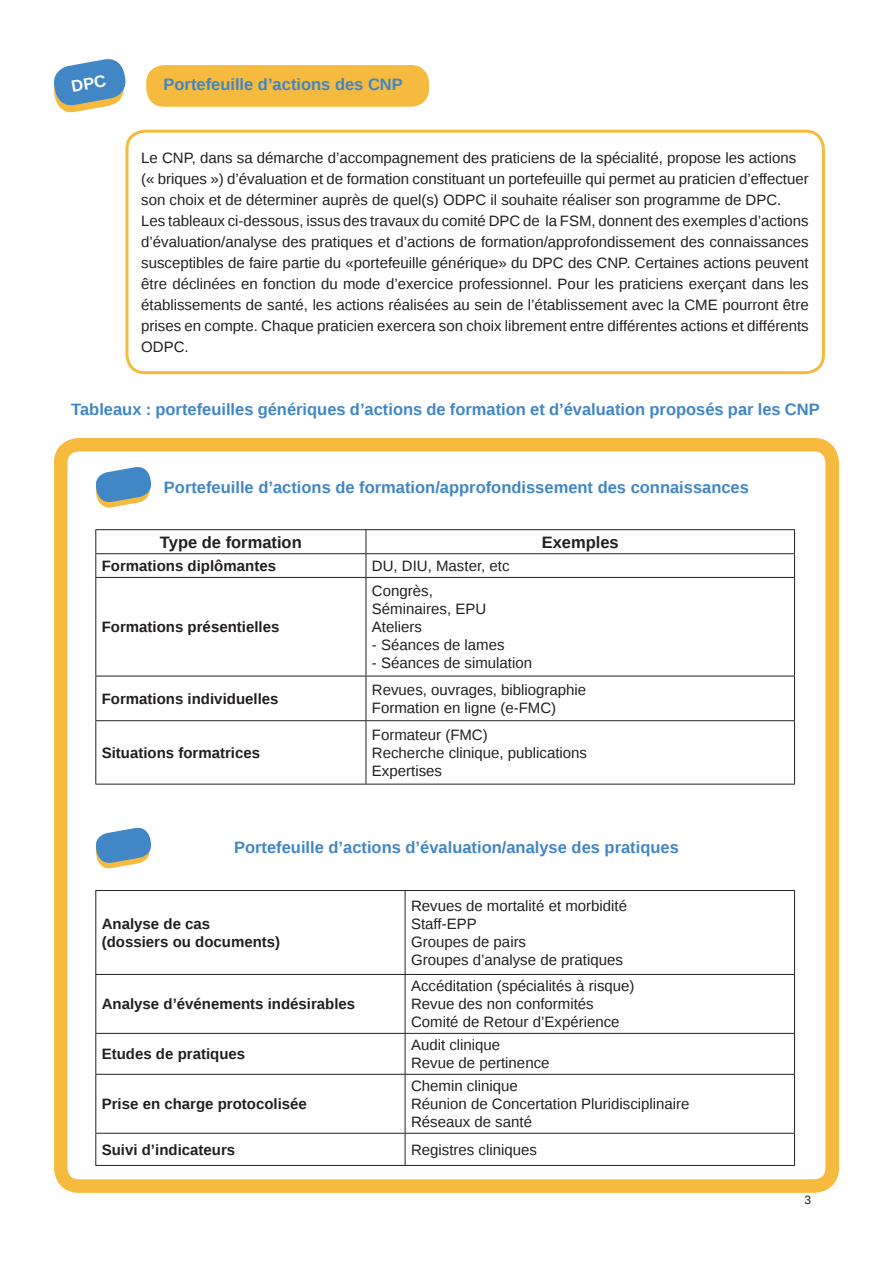
<style>
.page{position:relative;width:893px;height:1263px;background:#fff}
.page>*{position:absolute;margin:0;border:0;box-sizing:border-box;transform-origin:0 0}
.t1{font:700 16.5px "Liberation Sans";color:#4186c5}
.t2{font:700 16.5px "Liberation Sans";color:#231f20}
.t3{font:15px/21px "Liberation Sans";color:#231f20}
.t4{font:700 15px "Liberation Sans";color:#231f20}
.t5{font:12px "Liberation Sans";color:#231f20}
</style>
<div class="page">
<div style="left:54px;top:438px;width:785px;height:755px;border:14px solid #f6ba3e;border-radius:18px"></div>
<svg style="left:96px;top:891px;width:698px;height:274px"></svg>
<svg style="left:96px;top:975px;width:698px;height:158px"></svg>
<hr style="left:95px;top:890px;width:310px;height:1px;background:#231f20">
<hr style="left:95px;top:891px;width:1px;height:83px;background:#231f20">
<hr style="left:405px;top:890px;width:390px;height:1px;background:#231f20">
<hr style="left:405px;top:891px;width:1px;height:83px;background:#231f20">
<hr style="left:794px;top:891px;width:1px;height:83px;background:#231f20">
<hr style="left:95px;top:974px;width:310px;height:1px;background:#231f20">
<hr style="left:95px;top:975px;width:1px;height:58px;background:#231f20">
<hr style="left:405px;top:974px;width:390px;height:1px;background:#231f20">
<hr style="left:405px;top:975px;width:1px;height:58px;background:#231f20">
<hr style="left:794px;top:975px;width:1px;height:58px;background:#231f20">
<hr style="left:95px;top:1033px;width:310px;height:1px;background:#231f20">
<hr style="left:95px;top:1034px;width:1px;height:40px;background:#231f20">
<hr style="left:405px;top:1033px;width:390px;height:1px;background:#231f20">
<hr style="left:405px;top:1034px;width:1px;height:40px;background:#231f20">
<hr style="left:794px;top:1034px;width:1px;height:40px;background:#231f20">
<hr style="left:95px;top:1074px;width:310px;height:1px;background:#231f20">
<hr style="left:95px;top:1075px;width:1px;height:58px;background:#231f20">
<hr style="left:405px;top:1074px;width:390px;height:1px;background:#231f20">
<hr style="left:405px;top:1075px;width:1px;height:58px;background:#231f20">
<hr style="left:794px;top:1075px;width:1px;height:58px;background:#231f20">
<hr style="left:95px;top:1133px;width:310px;height:1px;background:#231f20">
<hr style="left:95px;top:1133px;width:1px;height:32px;background:#231f20">
<hr style="left:405px;top:1133px;width:390px;height:1px;background:#231f20">
<hr style="left:405px;top:1133px;width:1px;height:32px;background:#231f20">
<hr style="left:794px;top:1133px;width:1px;height:32px;background:#231f20">
<hr style="left:95px;top:1165px;width:310px;height:1px;background:#231f20">
<hr style="left:405px;top:1165px;width:390px;height:1px;background:#231f20">
<svg style="left:96px;top:530px;width:698px;height:47px"></svg>
<svg style="left:96px;top:578px;width:698px;height:206px"></svg>
<hr style="left:95px;top:529px;width:271px;height:1px;background:#231f20">
<hr style="left:366px;top:529px;width:429px;height:1px;background:#231f20">
<hr style="left:95px;top:553px;width:271px;height:1px;background:#231f20">
<svg style="left:95px;top:530px;width:1px;height:47px"></svg>
<hr style="left:366px;top:553px;width:429px;height:1px;background:#231f20">
<svg style="left:366px;top:530px;width:1px;height:47px"></svg>
<svg style="left:794px;top:530px;width:1px;height:47px"></svg>
<hr style="left:95px;top:577px;width:271px;height:1px;background:#231f20">
<hr style="left:95px;top:578px;width:1px;height:98px;background:#231f20">
<hr style="left:366px;top:577px;width:429px;height:1px;background:#231f20">
<hr style="left:366px;top:578px;width:1px;height:98px;background:#231f20">
<hr style="left:794px;top:578px;width:1px;height:98px;background:#231f20">
<hr style="left:95px;top:676px;width:271px;height:1px;background:#231f20">
<hr style="left:95px;top:676px;width:1px;height:44px;background:#231f20">
<hr style="left:366px;top:676px;width:429px;height:1px;background:#231f20">
<hr style="left:366px;top:676px;width:1px;height:44px;background:#231f20">
<hr style="left:794px;top:676px;width:1px;height:44px;background:#231f20">
<hr style="left:95px;top:720px;width:271px;height:1px;background:#231f20">
<hr style="left:95px;top:721px;width:1px;height:63px;background:#231f20">
<hr style="left:366px;top:720px;width:429px;height:1px;background:#231f20">
<hr style="left:366px;top:721px;width:1px;height:63px;background:#231f20">
<hr style="left:794px;top:721px;width:1px;height:63px;background:#231f20">
<hr style="left:95px;top:784px;width:271px;height:1px;background:#231f20">
<hr style="left:366px;top:784px;width:429px;height:1px;background:#231f20">
<svg style="left:95px;top:467px;width:57px;height:41px"></svg>
<svg style="left:95px;top:827px;width:57px;height:42px"></svg>
<div style="left:146px;top:65px;width:283px;height:42px;background:#f6ba3e;border-radius:18px"></div>
<div style="left:125px;top:130px;width:700px;height:244px;border:3px solid #f6ba3e;border-radius:18px"></div>
<svg style="left:54px;top:59px;width:72px;height:54px"></svg>
<p class="t1" style="left:164px;top:73px;width:241px">Portefeuille d’actions des CNP</p>
<p class="t3" style="left:141px;top:148px;width:657px">Le CNP, dans sa démarche d’accompagnement des praticiens de la spécialité, propose les actions</p>
<p class="t3" style="left:141px;top:169px;width:669px">(« briques ») d’évaluation et de formation constituant un portefeuille qui permet au praticien d’effectuer son choix et de déterminer auprès de quel(s) ODPC il souhaite réaliser son programme de DPC.</p>
<p class="t3" style="left:141px;top:211px;width:669px;text-align:justify">Les tableaux ci-dessous, issus des travaux du comité DPC de la FSM, donnent des exemples d’actions d’évaluation/analyse des pratiques et d’actions de formation/approfondissement des connaissances susceptibles de faire partie du «portefeuille générique» du DPC des CNP. Certaines actions peuvent être déclinées en fonction du mode d’exercice professionnel. Pour les praticiens exerçant dans les établissements de santé, les actions réalisées au sein de l’établissement avec la CME pourront être prises en compte. Chaque praticien exercera son choix librement entre différentes actions et différents ODPC.</p>
<p class="t1" style="left:71px;top:398px;width:750px">Tableaux : portefeuilles génériques d’actions de formation et d’évaluation proposés par les CNP</p>
<p class="t1" style="left:164px;top:476px;width:586px">Portefeuille d’actions de formation/approfondissement des connaissances</p>
<p class="t2" style="left:160px;top:531px;width:143px">Type de formation</p>
<p class="t2" style="left:542px;top:531px;width:79px">Exemples</p>
<p class="t4" style="left:102px;top:555px;width:176px">Formations diplômantes</p>
<p class="t3" style="left:372px;top:556px;width:139px">DU, DIU, Master, etc</p>
<p class="t4" style="left:102px;top:617px;width:179px">Formations présentielles</p>
<p class="t4" style="left:102px;top:688px;width:178px">Formations individuelles</p>
<p class="t4" style="left:102px;top:742px;width:160px">Situations formatrices</p>
<p class="t3" style="left:372px;top:581px;width:62px">Congrès,</p>
<p class="t3" style="left:372px;top:599px;width:116px">Séminaires, EPU</p>
<p class="t3" style="left:372px;top:617px;width:52px">Ateliers</p>
<p class="t3" style="left:372px;top:635px;width:134px">- Séances de lames</p>
<p class="t3" style="left:372px;top:653px;width:162px">- Séances de simulation</p>
<p class="t3" style="left:372px;top:680px;width:216px">Revues, ouvrages, bibliographie</p>
<p class="t3" style="left:372px;top:698px;width:186px">Formation en ligne (e-FMC)</p>
<p class="t3" style="left:372px;top:725px;width:117px">Formateur (FMC)</p>
<p class="t3" style="left:372px;top:743px;width:217px">Recherche clinique, publications</p>
<p class="t3" style="left:372px;top:761px;width:72px">Expertises</p>
<p class="t1" style="left:234px;top:836px;width:446px">Portefeuille d’actions d’évaluation/analyse des pratiques</p>
<p class="t4" style="left:102px;top:913px;width:110px">Analyse de cas</p>
<p class="t4" style="left:102px;top:931px;width:180px">(dossiers ou documents)</p>
<p class="t4" style="left:102px;top:994px;width:255px">Analyse d’événements indésirables</p>
<p class="t4" style="left:102px;top:1044px;width:145px">Etudes de pratiques</p>
<p class="t4" style="left:102px;top:1094px;width:207px">Prise en charge protocolisée</p>
<p class="t3" style="left:411px;top:896px;width:217px">Revues de mortalité et morbidité</p>
<p class="t3" style="left:411px;top:914px;width:67px">Staff-EPP</p>
<p class="t3" style="left:411px;top:932px;width:117px">Groupes de pairs</p>
<p class="t3" style="left:411px;top:950px;width:213px">Groupes d’analyse de pratiques</p>
<p class="t3" style="left:411px;top:976px;width:225px">Accéditation (spécialités à risque)</p>
<p class="t3" style="left:411px;top:994px;width:184px">Revue des non conformités</p>
<p class="t3" style="left:411px;top:1012px;width:210px">Comité de Retour d’Expérience</p>
<p class="t3" style="left:411px;top:1035px;width:91px">Audit clinique</p>
<p class="t3" style="left:411px;top:1053px;width:140px">Revue de pertinence</p>
<p class="t3" style="left:411px;top:1076px;width:108px">Chemin clinique</p>
<p class="t3" style="left:411px;top:1094px;width:280px">Réunion de Concertation Pluridisciplinaire</p>
<p class="t3" style="left:411px;top:1112px;width:122px">Réseaux de santé</p>
<p class="t4" style="left:102px;top:1139px;width:135px">Suivi d’indicateurs</p>
<p class="t3" style="left:411px;top:1140px;width:127px">Registres cliniques</p>
<p class="t5" style="left:804px;top:1192px;width:8px">3</p>
</div>
